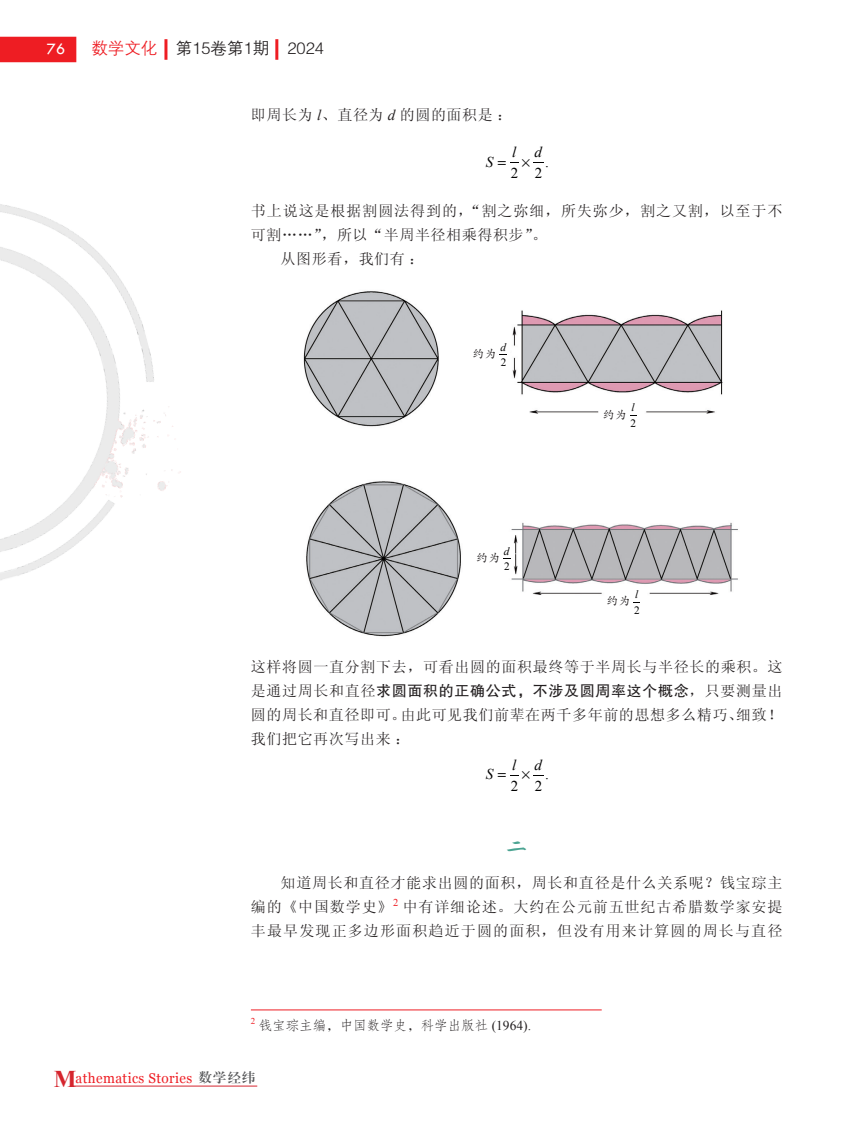
<style>
.page{position:relative;width:859px;height:1123px;background:#fff}
.page>*{position:absolute;margin:0;border:0;box-sizing:border-box;transform-origin:0 0}
.t1{font:27px "FZZJ GJKSJW";color:#4ba492}
.t2{font:16.5px "FZZDXK GBK1 0";color:#231f20}
.t3{font:16.5px "Tw Cen";color:#fff}
.t4{font:15px/24px "Sim Sun";letter-spacing:.045em;color:#231f20}
.t5{font:15px "FZHTK GBK1 0";letter-spacing:.045em;color:#231f20}
.t6{font:italic 15px "Times New Roman";color:#030303}
.t7{font:15px "Times New Roman";color:#030303}
.t8{font:14.1px "Georgia";letter-spacing:.03em;color:#ee1d23;scale:.95 1}
.t9{font:13.5px "FZFSK GBK1 0";color:#231f20}
.t10{font:12px "FZKTK GBK1 0";letter-spacing:.03em;color:#231f20}
.t11{font:italic 11.25px "Times New Roman";color:#030303}
.t12{font:11.25px "Times New Roman";color:#030303}
.t13{font:9px "Times New Roman";color:#ee1d23}
.s1{color:#ee1d23}
.s2{font-family:"Times New Roman";font-style:italic}
.s3{font-family:"Sim Sun"}
.s4{font-family:"Times New Roman"}
.s5{font-family:"Times New Roman";font-weight:700;font-size:24px;color:#d5252e}
.s6{font-family:"FZXBSK GBK1 0";font-size:13.05px;color:#57585a}
</style>
<div class="page">
<div style="left:0;top:37px;width:76px;height:25px;background:#ee1d23"></div>
<hr style="left:164px;top:39px;width:3px;height:21px;background:#ee1d23">
<hr style="left:275px;top:39px;width:3px;height:21px;background:#ee1d23">
<hr style="left:70px;top:1085px;width:187px;height:1px;background:#d5252e">
<img style="left:0;top:204px;width:181px;height:377px">
<hr style="left:251px;top:1009px;width:351px;height:1px;background:#ee1d23">
<img style="left:303px;top:291px;width:435px;height:346px">
<div style="left:459px;top:338px;width:51px;height:35px;background:#fff"></div>
<div style="left:602px;top:398px;width:38px;height:36px;background:#fff"></div>
<div style="left:468px;top:541px;width:45px;height:37px;background:#fff"></div>
<div style="left:605px;top:585px;width:38px;height:36px;background:#fff"></div>
<svg style="left:510px;top:162px;width:34px;height:1px"></svg>
<svg style="left:510px;top:775px;width:34px;height:1px"></svg>
<p class="t3" style="left:47px;top:39px;width:20px">76</p>
<p class="t2" style="left:91px;top:40px;width:234px"><span class="s1">数学文化</span> 第15卷第1期 2024</p>
<p class="t4" style="left:251px;top:103px;width:263px">即周长为 <span class="s2">l</span>、直径为 <span class="s2">d</span> 的圆的面积是：</p>
<p class="t6" style="left:486px;top:152px;width:9px">S</p>
<p class="t6" style="left:512px;top:142px;width:6px">l</p>
<p class="t7" style="left:511px;top:163px;width:9px">2</p>
<p class="t6" style="left:534px;top:142px;width:9px">d</p>
<p class="t7" style="left:535px;top:163px;width:9px">2</p>
<p class="t7" style="left:545px;top:152px;width:5px">.</p>
<p class="t4" style="left:251px;top:199px;width:533px">书上说这是根据割圆法得到的，“割之弥细，所失弥少，割之又割，以至于不</p>
<p class="t4" style="left:251px;top:223px;width:298px">可割……”，所以“半周半径相乘得积步”。</p>
<p class="t4" style="left:281px;top:247px;width:145px">从图形看，我们有：</p>
<p class="t11" style="left:500px;top:339px;width:7px">d</p>
<p class="t12" style="left:501px;top:355px;width:7px">2</p>
<p class="t10" style="left:472px;top:347px;width:26px">约为</p>
<p class="t11" style="left:504px;top:543px;width:7px">d</p>
<p class="t12" style="left:504px;top:559px;width:7px">2</p>
<p class="t10" style="left:476px;top:551px;width:26px">约为</p>
<p class="t11" style="left:631px;top:400px;width:5px">l</p>
<p class="t12" style="left:630px;top:416px;width:7px">2</p>
<p class="t10" style="left:603px;top:408px;width:26px">约为</p>
<p class="t11" style="left:635px;top:587px;width:5px">l</p>
<p class="t12" style="left:634px;top:602px;width:7px">2</p>
<p class="t10" style="left:606px;top:595px;width:26px">约为</p>
<p class="t4" style="left:251px;top:655px;width:533px">这样将圆一直分割下去，可看出圆的面积最终等于半周长与半径长的乘积。这</p>
<p class="t5" style="left:251px;top:683px;width:533px"><span class="s3">是通过周长和直径</span>求圆面积的正确公式，不涉及圆周率这个概念<span class="s3">，只要测量出</span></p>
<p class="t4" style="left:251px;top:703px;width:533px">圆的周长和直径即可。由此可见我们前辈在两千多年前的思想多么精巧、细致！我们把它再次写出来：</p>
<p class="t6" style="left:486px;top:764px;width:9px">S</p>
<p class="t6" style="left:512px;top:754px;width:6px">l</p>
<p class="t7" style="left:511px;top:775px;width:9px">2</p>
<p class="t6" style="left:534px;top:754px;width:9px">d</p>
<p class="t7" style="left:535px;top:775px;width:9px">2</p>
<p class="t7" style="left:545px;top:764px;width:5px">.</p>
<h1 class="t1" style="left:503px;top:832px;width:28px">二</h1>
<p class="t4" style="left:251px;top:871px;width:533px;text-align:justify;text-indent:30px">知道周长和直径才能求出圆的面积，周长和直径是什么关系呢？钱宝琮主编的《中国数学史》<sup>2</sup> 中有详细论述。大约在公元前五世纪古希腊数学家安提丰最早发现正多边形面积趋近于圆的面积，但没有用来计算圆的周长与直径</p>
<p class="t13" style="left:251px;top:1015px;width:6px">2</p>
<p class="t9" style="left:259px;top:1018px;width:274px">钱宝琮主编，中国数学史，科学出版社 <span class="s4">(1964).</span></p>
<p class="t8" style="left:54px;top:1068px;width:214px"><span class="s5">M</span>athematics Stories <span class="s6">数学经纬</span></p>
</div>
